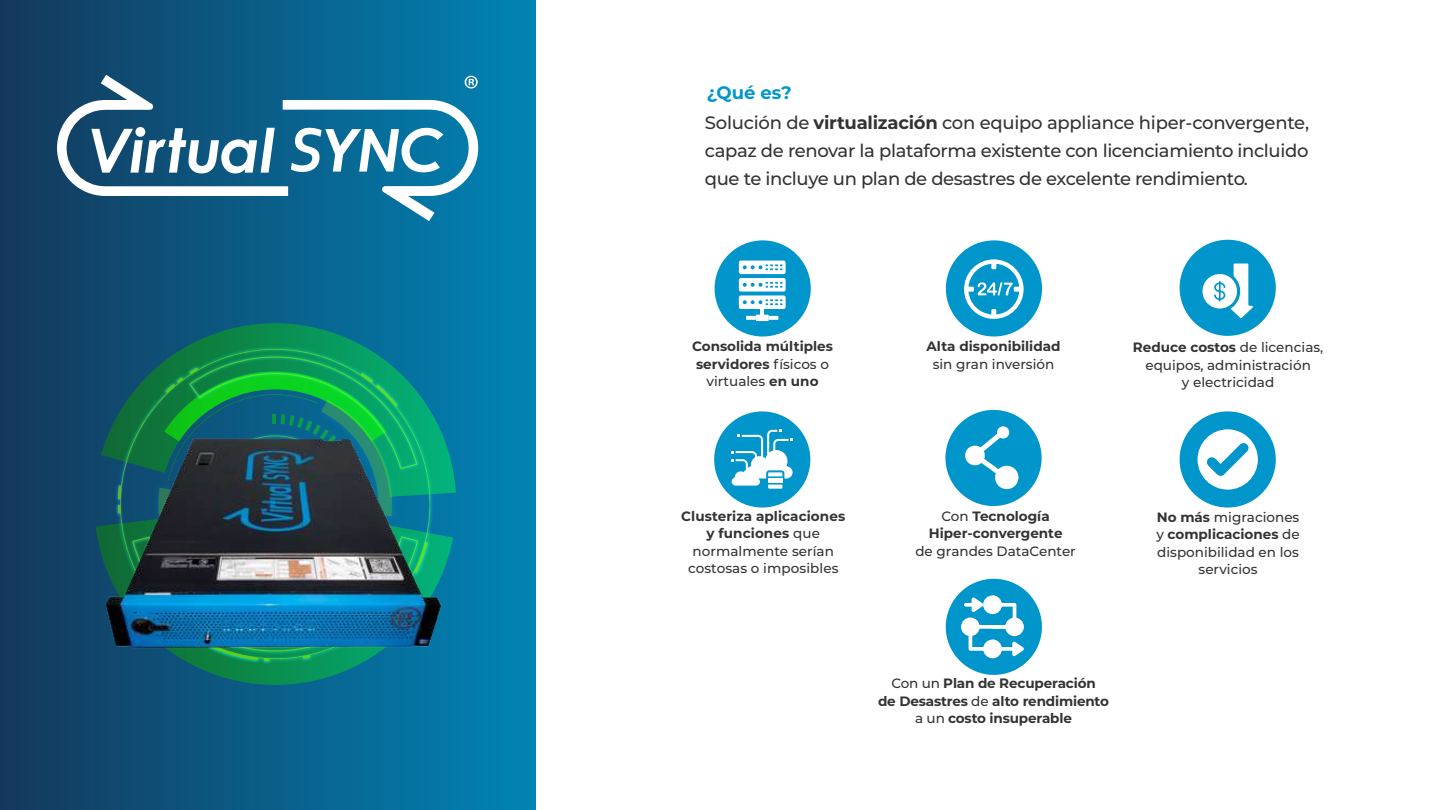
<style>
.page{position:relative;width:1441px;height:810px;background:#fff}
.page>*{position:absolute;margin:0;border:0;box-sizing:border-box;transform-origin:0 0}
.t1{font:500 18px/27.8px "Montserrat";letter-spacing:-.02em;color:#333;text-align:justify}
.t2{font:700 18px "Montserrat";color:#0096cc}
.t3{font:500 13.5px/17.4px "Montserrat";color:#333;text-align:center}
.t4{font:700 13.5px/17.4px "Montserrat";letter-spacing:-.005em;color:#333;text-align:center}
.s1{font-weight:700}
.s2{font-weight:500}
</style>
<div class="page">
<div style="left:0;top:0;width:535px;height:810px;background:linear-gradient(to right,#14385b,#0084b6)"></div>
<svg style="left:96px;top:668px;width:357px;height:17px;background:#096c78"></svg>
<svg style="left:101px;top:323px;width:355px;height:99px;background:#096c7d"></svg>
<svg style="left:114px;top:345px;width:320px;height:77px;background:#0a677d"></svg>
<svg style="left:132px;top:345px;width:286px;height:77px;background:#0d9159"></svg>
<svg style="left:57px;top:75px;width:421px;height:146px"></svg>
<svg style="left:714px;top:240px;width:96px;height:97px"></svg>
<svg style="left:945px;top:240px;width:96px;height:97px"></svg>
<svg style="left:1179px;top:240px;width:96px;height:96px"></svg>
<hr style="left:1218px;top:281px;width:2px;height:21px;background:#0096cc">
<svg style="left:1179px;top:411px;width:96px;height:97px"></svg>
<svg style="left:945px;top:410px;width:96px;height:96px"></svg>
<svg style="left:945px;top:579px;width:96px;height:96px"></svg>
<svg style="left:714px;top:411px;width:96px;height:97px"></svg>
<img style="left:74px;top:422px;width:401px;height:246px">
<h1 class="t2" style="left:706px;top:80px;width:86px">¿Qué es?</h1>
<h1 class="t1" style="left:704px;top:108px;width:605px">Solución de <span class="s1">virtualización</span> con equipo appliance hiper-convergente, capaz de renovar la plataforma existente con licenciamiento incluido que te incluye un plan de desastres de excelente rendimiento.</h1>
<p class="t4" style="left:926px;top:337px;width:135px">Alta disponibilidad</p>
<p class="t3" style="left:932px;top:355px;width:123px">sin gran inversión</p>
<p class="t4" style="left:692px;top:337px;width:142px">Consolida múltiples servidores <span class="s2">físicos o virtuales</span> en uno</p>
<p class="t3" style="left:1132px;top:338px;width:192px"><span class="s1">Reduce costos</span> de licencias, equipos, administración<br>y electricidad</p>
<p class="t3" style="left:681px;top:507px;width:165px"><span class="s1">Clusteriza aplicaciones y funciones</span> que normalmente serían costosas o imposibles</p>
<p class="t4" style="left:928px;top:507px;width:135px"><span class="s2">Con</span> Tecnología<br>Hiper-convergente</p>
<p class="t3" style="left:915px;top:542px;width:162px">de grandes DataCenter</p>
<p class="t4" style="left:877px;top:674px;width:232px"><span class="s2">Con un</span> Plan de Recuperación<br>de Desastres <span class="s2">de</span> alto rendimiento <span class="s2">a un</span> costo insuperable</p>
<p class="t3" style="left:1156px;top:508px;width:145px"><span class="s1">No más</span> migraciones y <span class="s1">complicaciones</span> de disponibilidad en los servicios</p>
</div>
